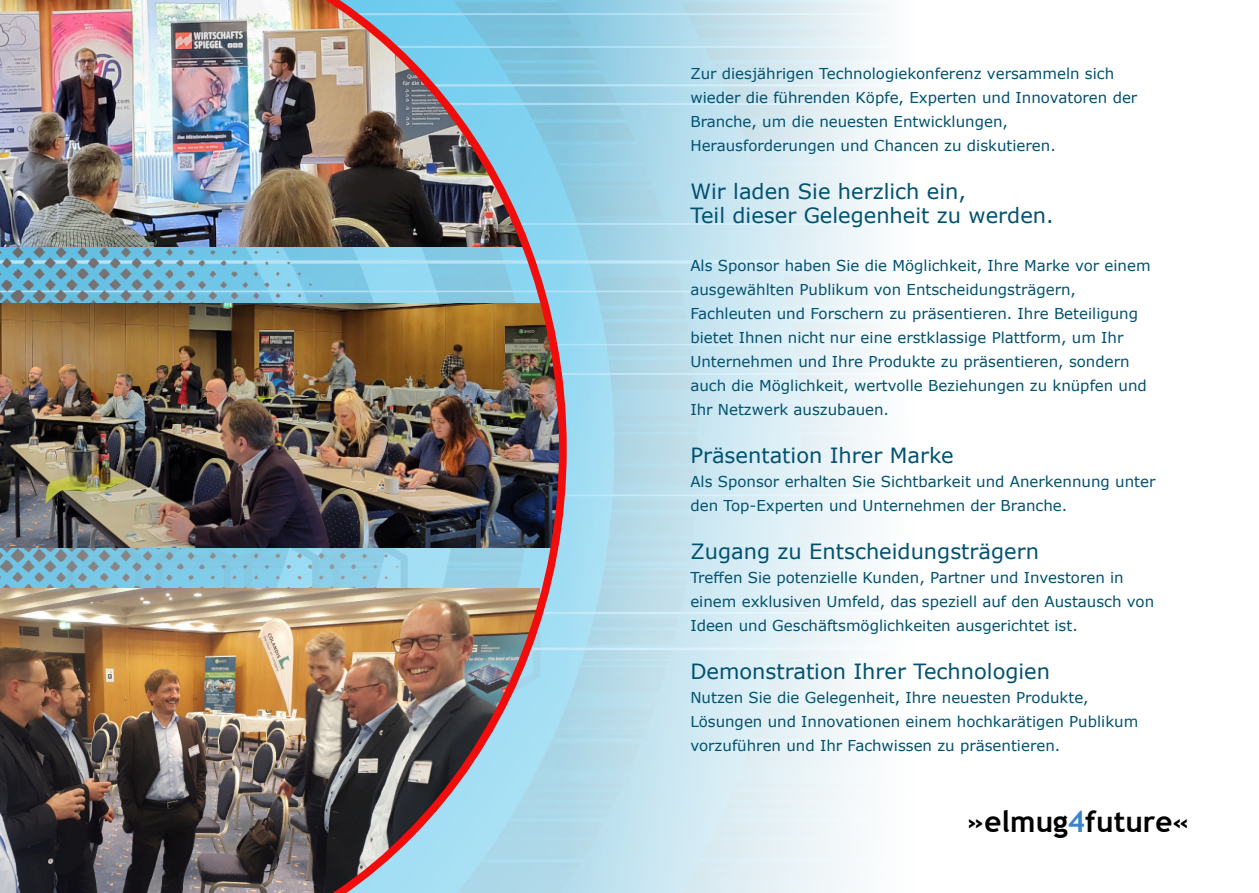
<style>
.page{position:relative;width:1259px;height:893px;background:#fff}
.page>*{position:absolute;margin:0;border:0;box-sizing:border-box;transform-origin:0 0}
.t1{font:700 29.55px "Trebuchet MS";color:#000}
.t2{font:21px/24px "Verdana";color:#00516f}
.t3{font:15px/24px "Verdana";color:#00516f}
.s1{color:#3d83c8}
</style>
<div class="page">
<svg style="left:567px;top:0;width:315px;height:893px;background:#c7e4f0"></svg>
<img style="left:0;top:0;width:567px;height:893px">
<p class="t3" style="left:690px;top:63px;width:448px">Zur diesjährigen Technologiekonferenz versammeln sich wieder die führenden Köpfe, Experten und Innovatoren der Branche, um die neuesten Entwicklungen, Herausforderungen und Chancen zu diskutieren.</p>
<h2 class="t2" style="left:690px;top:181px;width:365px">Wir laden Sie herzlich ein,<br>Teil dieser Gelegenheit zu werden.</h2>
<p class="t3" style="left:690px;top:255px;width:462px">Als Sponsor haben Sie die Möglichkeit, Ihre Marke vor einem ausgewählten Publikum von Entscheidungsträgern, Fachleuten und Forschern zu präsentieren. Ihre Beteiligung bietet Ihnen nicht nur eine erstklassige Plattform, um Ihr Unternehmen und Ihre Produkte zu präsentieren, sondern auch die Möglichkeit, wertvolle Beziehungen zu knüpfen und Ihr Netzwerk auszubauen.</p>
<h2 class="t2" style="left:690px;top:445px;width:265px">Präsentation Ihrer Marke</h2>
<p class="t3" style="left:690px;top:471px;width:466px">Als Sponsor erhalten Sie Sichtbarkeit und Anerkennung unter den Top-Experten und Unternehmen der Branche.</p>
<h2 class="t2" style="left:690px;top:541px;width:350px">Zugang zu Entscheidungsträgern</h2>
<p class="t3" style="left:690px;top:567px;width:465px">Treffen Sie potenzielle Kunden, Partner und Investoren in einem exklusiven Umfeld, das speziell auf den Austausch von<br>Ideen und Geschäftsmöglichkeiten ausgerichtet ist.</p>
<h2 class="t2" style="left:690px;top:661px;width:361px">Demonstration Ihrer Technologien</h2>
<p class="t3" style="left:690px;top:687px;width:449px">Nutzen Sie die Gelegenheit, Ihre neuesten Produkte,<br>Lösungen und Innovationen einem hochkarätigen Publikum vorzuführen und Ihr Fachwissen zu präsentieren.</p>
<h1 class="t1" style="left:967px;top:810px;width:224px">»elmug<span class="s1">4</span>future«</h1>
</div>
